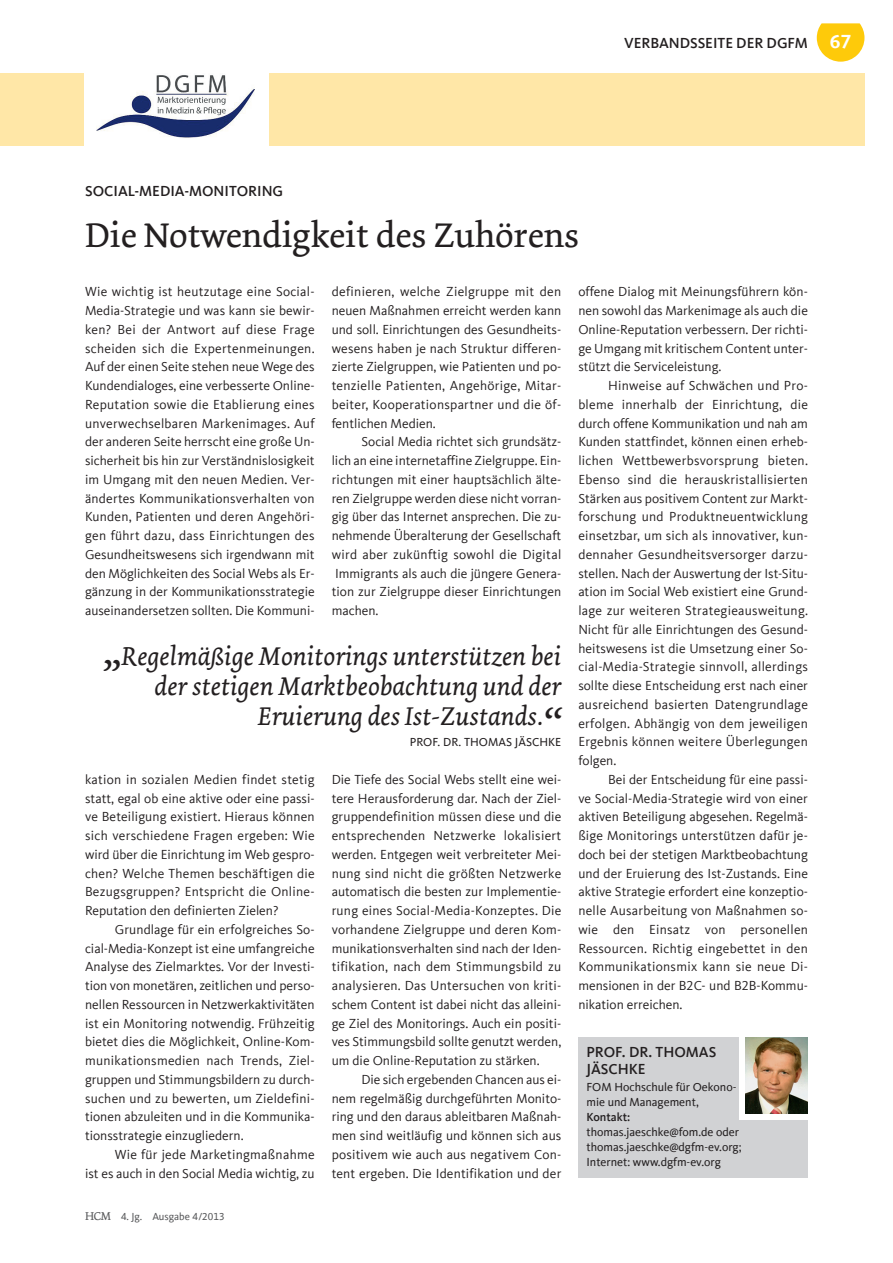
<style>
.page{position:relative;width:893px;height:1263px;background:#fff}
.page>*{position:absolute;margin:0;border:0;box-sizing:border-box;transform-origin:0 0}
.t1{font:italic 45px "Dolly";color:#231f20}
.t2{font:36px "Dolly";color:#231f20}
.t3{font:italic 27px "Dolly";color:#231f20}
.t4{font:700 19.5px "Kievit Offc";color:#fff}
.t5{font:500 15px/16.5px "Kievit Offc";color:#231f20}
.t6{font:13.5px/18.8px "Kievit Offc";color:#231f20;text-align:justify}
.t7{font:12px/15px "Kievit Offc";color:#231f20}
.t8{font:500 12px "Kievit Offc";color:#231f20}
.t9{font:10.5px "Kievit Offc";color:#57585a}
.s1{font-size:45px}
.s2{font-family:"Dolly";font-size:12px}
</style>
<div class="page">
<svg style="left:817px;top:23px;width:47px;height:39px;background:#fed232"></svg>
<div style="left:0;top:73px;width:84px;height:72px;background:#ffe7a7"></div>
<div style="left:269px;top:73px;width:596px;height:72px;background:#ffe7a7"></div>
<img style="left:96px;top:75px;width:159px;height:63px">
<div style="left:578px;top:1037px;width:229px;height:140px;background:#d1d2d4"></div>
<div style="left:739px;top:1029px;width:75px;height:91px;background:#fff"></div>
<img style="left:746px;top:1037px;width:61px;height:77px">
<p class="t5" style="left:624px;top:35px;width:185px">VERBANDSSEITE DER DGFM</p>
<h3 class="t4" style="left:830px;top:30px;width:23px">67</h3>
<p class="t5" style="left:85px;top:182px;width:200px">SOCIAL-MEDIA-MONITORING</p>
<h2 class="t2" style="left:85px;top:219px;width:495px">Die Notwendigkeit des Zuhörens</h2>
<p class="t6" style="left:85px;top:282px;width:231px">Wie wichtig ist heutzutage eine Social-Media-Strategie und was kann sie bewir&shy;ken? Bei der Antwort auf diese Frage scheiden sich die Expertenmeinungen.<br>Auf der einen Seite stehen neue Wege des Kundendialoges, eine verbesserte Online-Reputation sowie die Etablierung eines unverwechselbaren Markenimages. Auf der anderen Seite herrscht eine große Un&shy;sicherheit bis hin zur Verständnislosigkeit im Umgang mit den neuen Medien. Ver&shy;ändertes Kommunikationsverhalten von Kunden, Patienten und deren Angehöri&shy;gen führt dazu, dass Einrichtungen des Gesundheitswesens sich irgendwann mit den Möglichkeiten des Social Webs als Er&shy;gänzung in der Kommunikationsstrategie auseinandersetzen sollten. Die Kommuni-</p>
<p class="t6" style="left:332px;top:282px;width:231px">definieren, welche Zielgruppe mit den neuen Maßnahmen erreicht werden kann und soll. Einrichtungen des Gesundheits&shy;wesens haben je nach Struktur differen&shy;zierte Zielgruppen, wie Patienten und po&shy;tenzielle Patienten, Angehörige, Mitar&shy;beiter, Kooperationspartner und die öf&shy;fentlichen Medien.</p>
<p class="t6" style="left:332px;top:432px;width:231px;text-indent:30px">Social Media richtet sich grundsätz&shy;lich an eine internetaffine Zielgruppe. Ein&shy;richtungen mit einer hauptsächlich älte&shy;ren Zielgruppe werden diese nicht vorran&shy;gig über das Internet ansprechen. Die zu&shy;nehmende Überalterung der Gesellschaft wird aber zukünftig sowohl die Digital Immigrants als auch die jüngere Genera&shy;tion zur Zielgruppe dieser Einrichtungen machen.</p>
<h3 class="t3" style="left:103px;top:646px;width:460px"><span class="s1">„</span>Regelmäßige Monitorings unterstützen bei</h3>
<h3 class="t3" style="left:155px;top:676px;width:408px">der stetigen Marktbeobachtung und der</h3>
<h3 class="t3" style="left:258px;top:706px;width:286px">Eruierung des Ist-Zustands.</h3>
<p class="t7" style="left:410px;top:734px;width:153px">Prof. Dr. Thomas Jäschke</p>
<h1 class="t1" style="left:543px;top:708px;width:20px">“</h1>
<p class="t6" style="left:85px;top:770px;width:231px">kation in sozialen Medien findet stetig statt, egal ob eine aktive oder eine passi&shy;ve Beteiligung existiert. Hieraus können sich verschiedene Fragen ergeben: Wie wird über die Einrichtung im Web gespro&shy;chen? Welche Themen beschäftigen die Bezugsgruppen? Entspricht die Online-Reputation den definierten Zielen?</p>
<p class="t6" style="left:85px;top:920px;width:231px;text-indent:30px">Grundlage für ein erfolgreiches So&shy;cial-Media-Konzept ist eine umfangreiche Analyse des Zielmarktes. Vor der Investi&shy;tion von monetären, zeitlichen und perso&shy;nellen Ressourcen in Netzwerkaktivitäten ist ein Monitoring notwendig. Frühzeitig bietet dies die Möglichkeit, Online-Kom&shy;munikationsmedien nach Trends, Ziel&shy;gruppen und Stimmungsbildern zu durch&shy;suchen und zu bewerten, um Zieldefini&shy;tionen abzuleiten und in die Kommunika&shy;tionsstrategie einzugliedern.</p>
<p class="t6" style="left:85px;top:1145px;width:231px;text-align:right">Wie für jede Marketingmaßnahme<br>ist es auch in den Social Media wichtig, zu</p>
<p class="t9" style="left:85px;top:1210px;width:141px"><span class="s2">HCM</span> 4. Jg. ausgabe 4/2013</p>
<p class="t6" style="left:332px;top:770px;width:231px">Die Tiefe des Social Webs stellt eine wei&shy;tere Herausforderung dar. Nach der Ziel&shy;gruppendefinition müssen diese und die entsprechenden Netzwerke lokalisiert werden. Entgegen weit verbreiteter Mei&shy;nung sind nicht die größten Netzwerke automatisch die besten zur Implementie&shy;rung eines Social-Media-Konzeptes. Die vorhandene Zielgruppe und deren Kom&shy;munikationsverhalten sind nach der Iden&shy;tifikation, nach dem Stimmungsbild zu analysieren. Das Untersuchen von kriti&shy;schem Content ist dabei nicht das alleini&shy;ge Ziel des Monitorings. Auch ein positi&shy;ves Stimmungsbild sollte genutzt werden, um die Online-Reputation zu stärken.</p>
<p class="t6" style="left:332px;top:1070px;width:231px;text-indent:30px">Die sich ergebenden Chancen aus ei&shy;nem regelmäßig durchgeführten Monito&shy;ring und den daraus ableitbaren Maßnah&shy;men sind weitläufig und können sich aus positivem wie auch aus negativem Con&shy;tent ergeben. Die Identifikation und der</p>
<p class="t6" style="left:578px;top:282px;width:231px">offene Dialog mit Meinungsführern kön&shy;nen sowohl das Markenimage als auch die Online-Reputation verbessern. Der richti&shy;ge Umgang mit kritischem Content unter&shy;stützt die Serviceleistung.</p>
<p class="t6" style="left:578px;top:376px;width:231px;text-indent:30px">Hinweise auf Schwächen und Pro&shy;bleme innerhalb der Einrichtung, die durch offene Kommunikation und nah am Kunden stattfindet, können einen erheb&shy;lichen Wettbewerbsvorsprung bieten.<br>Ebenso sind die herauskristallisierten Stärken aus positivem Content zur Markt&shy;forschung und Produktneuentwicklung einsetzbar, um sich als innovativer, kun&shy;dennaher Gesundheitsversorger darzu&shy;stellen. Nach der Auswertung der Ist-Situ&shy;ation im Social Web existiert eine Grund&shy;lage zur weiteren Strategieausweitung.<br>Nicht für alle Einrichtungen des Gesund&shy;heitswesens ist die Umsetzung einer So&shy;cial-Media-Strategie sinnvoll, allerdings sollte diese Entscheidung erst nach einer ausreichend basierten Datengrundlage erfolgen. Abhängig von dem jeweiligen Ergebnis können weitere Überlegungen folgen.</p>
<p class="t6" style="left:578px;top:770px;width:231px;text-indent:30px">Bei der Entscheidung für eine passi&shy;ve Social-Media-Strategie wird von einer aktiven Beteiligung abgesehen. Regelmä&shy;ßige Monitorings unterstützen dafür je&shy;doch bei der stetigen Marktbeobachtung und der Eruierung des Ist-Zustands. Eine aktive Strategie erfordert eine konzeptio&shy;nelle Ausarbeitung von Maßnahmen so&shy;wie den Einsatz von personellen Ressourcen. Richtig eingebettet in den Kommunikationsmix kann sie neue Di&shy;mensionen in der B2C- und B2B-Kommu&shy;nikation erreichen.</p>
<p class="t5" style="left:586px;top:1044px;width:131px">PROF. DR. THOMAS<br>JÄSCHKE</p>
<p class="t7" style="left:586px;top:1079px;width:152px">fom hochschule für oekono&shy;mie und management,</p>
<p class="t8" style="left:586px;top:1110px;width:45px">KONTAKT:</p>
<p class="t7" style="left:586px;top:1124px;width:157px">thomas.jaeschke@fom.de oder thomas.jaeschke@dgfm-ev.org;<br>Internet: www.dgfm-ev.org</p>
</div>
